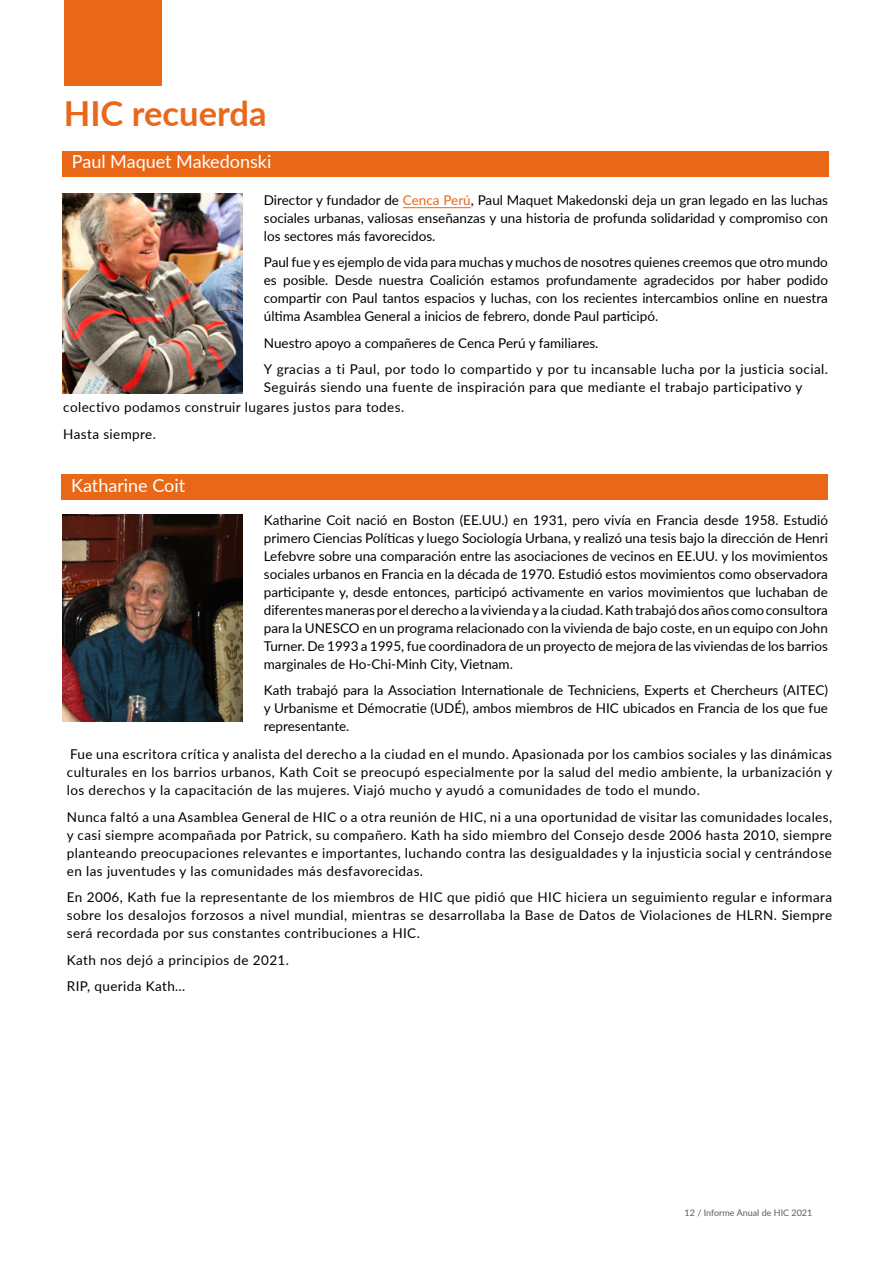
<style>
.page{position:relative;width:893px;height:1263px;background:#fff}
.page>*{position:absolute;margin:0;border:0;box-sizing:border-box;transform-origin:0 0}
.t1{font:700 34.5px "Lato";color:#e8681c}
.t2{font:18px "Lato";color:#fff}
.t3{font:13.5px/18px "Lato";letter-spacing:.03em;color:#000;text-align:justify}
.t4{font:9px "Lato";color:#5c5b5f}
.s1{color:#e86818}
</style>
<div class="page">
<div style="left:64px;top:0;width:98px;height:85px;background:#e86818"></div>
<div style="left:63px;top:151px;width:766px;height:25px;background:#e86818"></div>
<hr style="left:403px;top:207px;width:68px;height:1px;background:#e86818">
<div style="left:62px;top:474px;width:766px;height:25px;background:#e86818"></div>
<img style="left:63px;top:194px;width:179px;height:200px">
<img style="left:62px;top:514px;width:180px;height:208px">
<h1 class="t1" style="left:64px;top:88px;width:204px">HIC recuerda</h1>
<h2 class="t2" style="left:72px;top:148px;width:201px">Paul Maquet Makedonski</h2>
<p class="t3" style="left:264px;top:190px;width:566px">Director y fundador de <span class="s1">Cenca Perú</span>, Paul Maquet Makedonski deja un gran legado en las luchas sociales urbanas, valiosas enseñanzas y una historia de profunda solidaridad y compromiso con los sectores más favorecidos.</p>
<p class="t3" style="left:264px;top:253px;width:566px">Paul fue y es ejemplo de vida para muchas y muchos de nosotres quienes creemos que otro mundo es posible. Desde nuestra Coalición estamos profundamente agradecidos por haber podido compartir con Paul tantos espacios y luchas, con los recientes intercambios online en nuestra última Asamblea General a inicios de febrero, donde Paul participó.</p>
<p class="t3" style="left:264px;top:329px;width:566px;line-height:26.5px">Nuestro apoyo a compañeres de Cenca Perú y familiares.<br>Y gracias a ti Paul, por todo lo compartido y por tu incansable lucha por la justicia social.</p>
<p class="t3" style="left:264px;top:378px;width:540px">Seguirás siendo una fuente de inspiración para que mediante el trabajo participativo y</p>
<p class="t3" style="left:63px;top:393px;width:342px;line-height:26.5px">colectivo podamos construir lugares justos para todes.<br>Hasta siempre.</p>
<h2 class="t2" style="left:71px;top:472px;width:115px">Katharine Coit</h2>
<p class="t3" style="left:264px;top:510px;width:566px">Katharine Coit nació en Boston (EE.UU.) en 1931, pero vivía en Francia desde 1958. Estudió primero Ciencias Políticas y luego Sociología Urbana, y realizó una tesis bajo la dirección de Henri Lefebvre sobre una comparación entre las asociaciones de vecinos en EE.UU. y los movimientos sociales urbanos en Francia en la década de 1970. Estudió estos movimientos como observadora participante y, desde entonces, participó activamente en varios movimientos que luchaban de diferentes maneras por el derecho a la vivienda y a la ciudad. Kath trabajó dos años como consultora para la UNESCO en un programa relacionado con la vivienda de bajo coste, en un equipo con John Turner. De 1993 a 1995, fue coordinadora de un proyecto de mejora de las viviendas de los barrios marginales de Ho-Chi-Minh City, Vietnam.</p>
<p class="t3" style="left:264px;top:681px;width:566px">Kath trabajó para la Association Internationale de Techniciens, Experts et Chercheurs (AITEC) y Urbanisme et Démocratie (UDÉ), ambos miembros de HIC ubicados en Francia de los que fue representante.</p>
<p class="t3" style="left:67px;top:745px;width:767px">Fue una escritora crítica y analista del derecho a la ciudad en el mundo. Apasionada por los cambios sociales y las dinámicas culturales en los barrios urbanos, Kath Coit se preocupó especialmente por la salud del medio ambiente, la urbanización y los derechos y la capacitación de las mujeres. Viajó mucho y ayudó a comunidades de todo el mundo.</p>
<p class="t3" style="left:67px;top:807px;width:767px">Nunca faltó a una Asamblea General de HIC o a otra reunión de HIC, ni a una oportunidad de visitar las comunidades locales, y casi siempre acompañada por Patrick, su compañero. Kath ha sido miembro del Consejo desde 2006 hasta 2010, siempre planteando preocupaciones relevantes e importantes, luchando contra las desigualdades y la injusticia social y centrándose en las juventudes y las comunidades más desfavorecidas.</p>
<p class="t3" style="left:67px;top:888px;width:767px">En 2006, Kath fue la representante de los miembros de HIC que pidió que HIC hiciera un seguimiento regular e informara sobre los desalojos forzosos a nivel mundial, mientras se desarrollaba la Base de Datos de Violaciones de HLRN. Siempre será recordada por sus constantes contribuciones a HIC.</p>
<p class="t3" style="left:67px;top:946px;width:224px;line-height:26.5px">Kath nos dejó a principios de 2021.<br>RIP, querida Kath…</p>
<p class="t4" style="left:685px;top:1206px;width:129px">12 / Informe Anual de HIC 2021</p>
</div>
